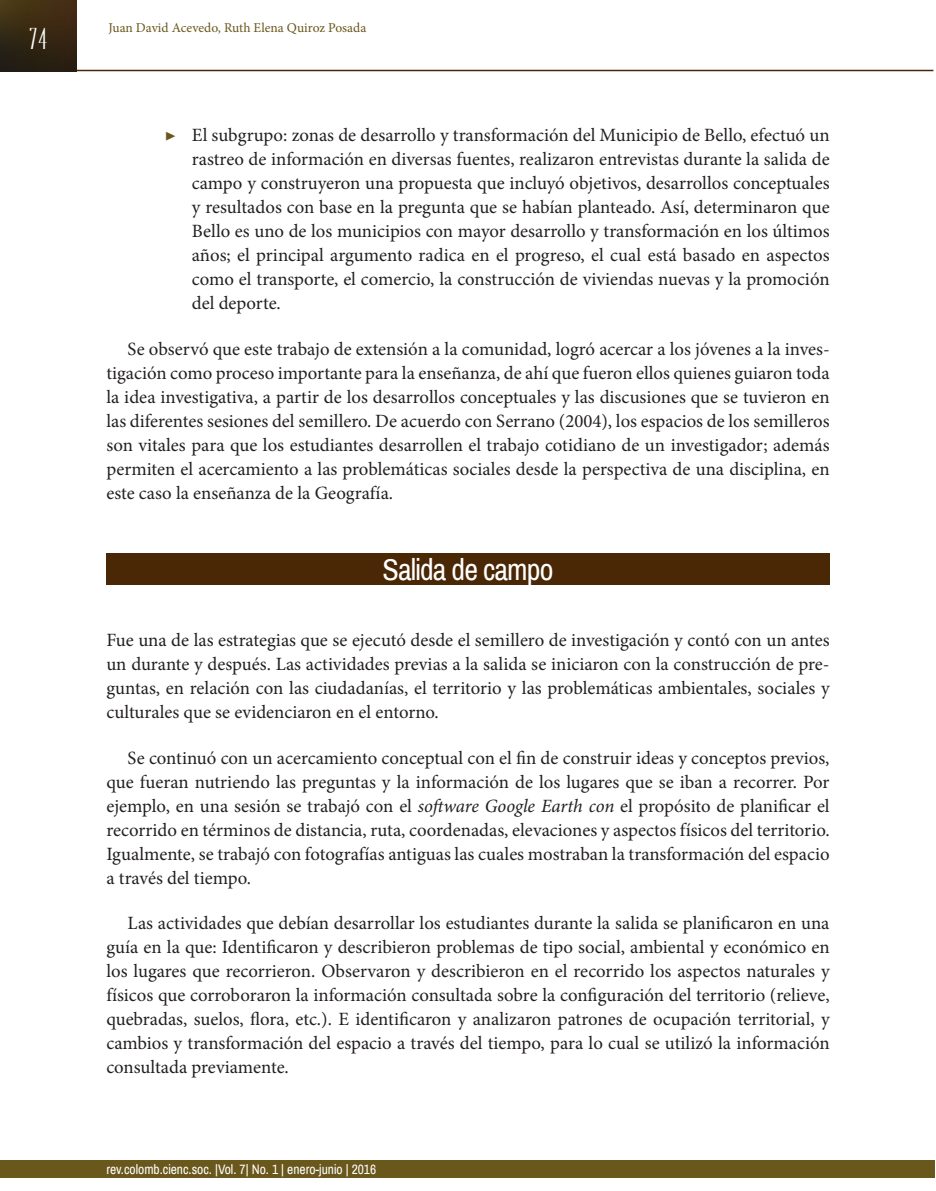
<style>
.page{position:relative;width:936px;height:1191px;background:#fff}
.page>*{position:absolute;margin:0;border:0;box-sizing:border-box;transform-origin:0 0}
.t1{font:30px "Archivo Narrow";letter-spacing:-.03em;color:#fff}
.t2{font:30px "Expel Extended Normal";color:#fff}
.t3{font:18.75px/24px "Minion Pro";color:#231f20;text-align:justify}
.t4{font:13.5px "Archivo Narrow";color:#fff}
.t5{font:13.5px "Minion Pro";color:#69571c}
.s1{color:#69571c}
.s2{font-style:italic}
</style>
<div class="page">
<img style="left:0;top:0;width:77px;height:71px">
<div style="left:0;top:1160px;width:934px;height:18px;background:#69571c"></div>
<hr style="left:77px;top:70px;width:856px;height:1px;background:#4a2705">
<div style="left:106px;top:554px;width:723px;height:31px;background:#4a2705"></div>
<h1 class="t2" style="left:29px;top:22px;width:21px">74</h1>
<p class="t5" style="left:108px;top:18px;width:259px">Juan David Acevedo, Ruth Elena Quiroz Posada</p>
<p class="t3" style="left:192px;top:123px;width:639px;text-indent:-27px"><span class="s1">▶</span> El subgrupo: zonas de desarrollo y transformación del Municipio de Bello, efectuó un rastreo de información en diversas fuentes, realizaron entrevistas durante la salida de campo y construyeron una propuesta que incluyó objetivos, desarrollos conceptuales y resultados con base en la pregunta que se habían planteado. Así, determinaron que Bello es uno de los municipios con mayor desarrollo y transformación en los últimos años; el principal argumento radica en el progreso, el cual está basado en aspectos como el transporte, el comercio, la construcción de viviendas nuevas y la promoción del deporte.</p>
<p class="t3" style="left:106px;top:337px;width:724px;text-indent:21px">Se observó que este trabajo de extensión a la comunidad, logró acercar a los jóvenes a la inves&shy;tigación como proceso importante para la enseñanza, de ahí que fueron ellos quienes guiaron toda la idea investigativa, a partir de los desarrollos conceptuales y las discusiones que se tuvieron en las diferentes sesiones del semillero. De acuerdo con Serrano (2004), los espacios de los semilleros son vitales para que los estudiantes desarrollen el trabajo cotidiano de un investigador; además permiten el acercamiento a las problemáticas sociales desde la perspectiva de una disciplina, en este caso la enseñanza de la Geografía.</p>
<h1 class="t1" style="left:382px;top:551px;width:172px">Salida de campo</h1>
<p class="t3" style="left:106px;top:628px;width:724px">Fue una de las estrategias que se ejecutó desde el semillero de investigación y contó con un antes un durante y después. Las actividades previas a la salida se iniciaron con la construcción de pre&shy;guntas, en relación con las ciudadanías, el territorio y las problemáticas ambientales, sociales y culturales que se evidenciaron en el entorno.</p>
<p class="t3" style="left:106px;top:745px;width:724px;text-indent:21px">Se continuó con un acercamiento conceptual con el fin de construir ideas y conceptos previos, que fueran nutriendo las preguntas y la información de los lugares que se iban a recorrer. Por ejemplo, en una sesión se trabajó con el <span class="s2">software Google Earth con</span> el propósito de planificar el recorrido en términos de distancia, ruta, coordenadas, elevaciones y aspectos físicos del territorio.<br>Igualmente, se trabajó con fotografías antiguas las cuales mostraban la transformación del espacio a través del tiempo.</p>
<p class="t3" style="left:106px;top:911px;width:724px;text-indent:21px">Las actividades que debían desarrollar los estudiantes durante la salida se planificaron en una guía en la que: Identificaron y describieron problemas de tipo social, ambiental y económico en los lugares que recorrieron. Observaron y describieron en el recorrido los aspectos naturales y físicos que corroboraron la información consultada sobre la configuración del territorio (relieve, quebradas, suelos, flora, etc.). E identificaron y analizaron patrones de ocupación territorial, y cambios y transformación del espacio a través del tiempo, para lo cual se utilizó la información consultada previamente.</p>
<p class="t4" style="left:106px;top:1160px;width:271px">rev.colomb.cienc.soc. |Vol. 7| No. 1 | enero-junio | 2016</p>
</div>
